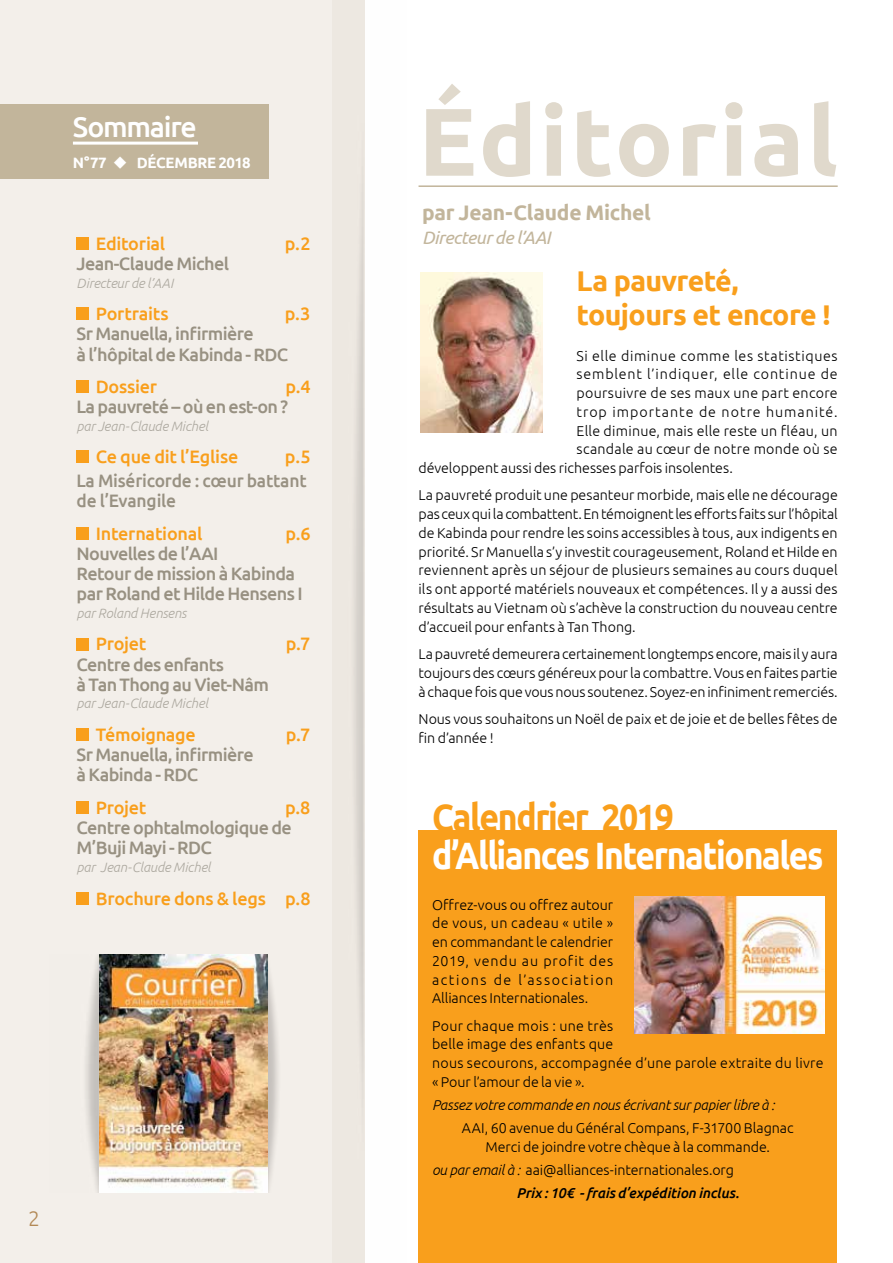
<style>
.page{position:relative;width:893px;height:1263px;background:#fff}
.page>*{position:absolute;margin:0;border:0;box-sizing:border-box;transform-origin:0 0}
.t1{font:700 96px "Ubuntu";letter-spacing:.035em;color:#e0d9cc}
.t2{font:700 38.1px "Ubuntu";letter-spacing:-.04em;color:#fff;scale:.89 1}
.t3{font:700 38.1px "Ubuntu";letter-spacing:-.04em;color:#f99f1c;scale:.89 1}
.t4{font:700 28.5px/34.2px "Ubuntu";letter-spacing:-.02em;color:#f99f1c}
.t5{font:500 28.5px "Ubuntu";letter-spacing:-.045em;color:#fff}
.t6{font:700 21px "Ubuntu";letter-spacing:-.01em;color:#c2b59b}
.t7{font:300 21px "Ubuntu";color:#bc935e}
.t8{font:500 18px/20.1px "Ubuntu";letter-spacing:-.03em;color:#989182}
.t9{font:500 18px "Ubuntu";letter-spacing:-.015em;color:#f99f1c}
.t10{font:500 18px/20.1px "Ubuntu";letter-spacing:-.01em;color:#989182}
.t11{font:italic 18px "Ubuntu";letter-spacing:-.02em;color:#c2b59b}
.t12{font:700 15px "Ubuntu";letter-spacing:-.02em;color:#fff}
.t13{font:300 14.25px/18.8px "Ubuntu";letter-spacing:.005em;color:#000;text-align:justify}
.t14{font:italic 300 14.25px "Ubuntu";letter-spacing:-.01em;color:#000}
.t15{font:300 14.25px "Ubuntu";letter-spacing:.04em;color:#000}
.t16{font:300 14.25px "Ubuntu";letter-spacing:.06em;color:#000}
.t17{font:300 14.25px "Ubuntu";letter-spacing:.07em;color:#000}
.t18{font:italic 300 13.5px "Ubuntu";letter-spacing:-.005em;color:#ada9a0}
.s1{font-style:italic}
.s2{font-weight:500;font-style:italic}
</style>
<div class="page">
<div style="left:0;top:0;width:364px;height:1263px;background:#f3efea"></div>
<hr style="left:418px;top:185px;width:420px;height:2px;background:#c2b59b">
<div style="left:0;top:105px;width:269px;height:74px;background:#c2b59b"></div>
<hr style="left:73px;top:142px;width:125px;height:3px;background:#fff">
<div style="left:77px;top:237px;width:12px;height:13px;background:#f99f1c"></div>
<div style="left:77px;top:307px;width:12px;height:13px;background:#f99f1c"></div>
<div style="left:77px;top:380px;width:12px;height:13px;background:#f99f1c"></div>
<div style="left:77px;top:450px;width:12px;height:12px;background:#f99f1c"></div>
<div style="left:77px;top:527px;width:12px;height:13px;background:#f99f1c"></div>
<div style="left:77px;top:638px;width:12px;height:12px;background:#f99f1c"></div>
<div style="left:77px;top:728px;width:12px;height:13px;background:#f99f1c"></div>
<div style="left:77px;top:801px;width:12px;height:13px;background:#f99f1c"></div>
<div style="left:77px;top:892px;width:12px;height:13px;background:#f99f1c"></div>
<img style="left:99px;top:955px;width:169px;height:237px">
<img style="left:421px;top:272px;width:121px;height:161px">
<div style="left:418px;top:831px;width:419px;height:432px;background:#f99f1c"></div>
<img style="left:635px;top:897px;width:189px;height:136px">
<img style="left:351px;top:0;width:14px;height:1263px">
<h3 class="t5" style="left:73px;top:109px;width:125px">Sommaire</h3>
<p class="t12" style="left:73px;top:154px;width:179px">N°77 ◆ Décembre 2018</p>
<p class="t9" style="left:96px;top:232px;width:71px">Editorial</p>
<p class="t9" style="left:285px;top:232px;width:27px">p.2</p>
<p class="t8" style="left:77px;top:253px;width:154px">Jean-Claude Michel</p>
<p class="t18" style="left:77px;top:275px;width:98px">Directeur de l’AAI</p>
<p class="t9" style="left:96px;top:302px;width:74px">Portraits</p>
<p class="t9" style="left:285px;top:302px;width:27px">p.3</p>
<p class="t8" style="left:77px;top:323px;width:213px">Sr Manuella, infirmière<br>à l’hôpital de Kabinda - RDC</p>
<p class="t9" style="left:96px;top:375px;width:63px">Dossier</p>
<p class="t9" style="left:285px;top:375px;width:27px">p.4</p>
<p class="t8" style="left:77px;top:396px;width:213px">La pauvreté – où en est-on ?</p>
<p class="t18" style="left:77px;top:418px;width:133px">par Jean-Claude Michel</p>
<p class="t9" style="left:96px;top:445px;width:144px">Ce que dit l’Eglise</p>
<p class="t9" style="left:285px;top:445px;width:27px">p.5</p>
<p class="t10" style="left:77px;top:470px;width:232px">La Miséricorde : cœur battant de l’Evangile</p>
<p class="t9" style="left:96px;top:522px;width:108px">International</p>
<p class="t9" style="left:285px;top:522px;width:27px">p.6</p>
<p class="t8" style="left:77px;top:543px;width:228px">Nouvelles de l’AAI<br>Retour de mission à Kabinda par Roland et Hilde Hensens I</p>
<p class="t18" style="left:77px;top:605px;width:112px">par Roland Hensens</p>
<p class="t9" style="left:96px;top:633px;width:52px">Projet</p>
<p class="t9" style="left:286px;top:633px;width:26px">p.7</p>
<p class="t8" style="left:77px;top:653px;width:194px">Centre des enfants<br>à Tan Thong au Viet-Nâm</p>
<p class="t18" style="left:77px;top:695px;width:133px">par Jean-Claude Michel</p>
<p class="t9" style="left:96px;top:723px;width:102px">Témoignage</p>
<p class="t9" style="left:286px;top:723px;width:26px">p.7</p>
<p class="t8" style="left:77px;top:744px;width:179px">Sr Manuella, infirmière à Kabinda - RDC</p>
<p class="t9" style="left:96px;top:796px;width:52px">Projet</p>
<p class="t9" style="left:285px;top:796px;width:27px">p.8</p>
<p class="t8" style="left:77px;top:817px;width:217px">Centre ophtalmologique de<br>M’Buji Mayi - RDC</p>
<p class="t18" style="left:77px;top:859px;width:136px">par Jean-Claude Michel</p>
<p class="t9" style="left:96px;top:887px;width:216px">Brochure dons &amp; legs p.8</p>
<h3 class="t7" style="left:28px;top:1206px;width:13px">2</h3>
<h1 class="t1" style="left:418px;top:83px;width:421px">Éditorial</h1>
<h3 class="t6" style="left:422px;top:199px;width:230px">par Jean-Claude Michel</h3>
<p class="t11" style="left:422px;top:226px;width:130px">Directeur de l’AAI</p>
<h3 class="t4" style="left:576px;top:263px;width:256px">La pauvreté, toujours et encore !</h3>
<p class="t15" style="left:576px;top:347px;width:263px">Si elle diminue comme les statistiques</p>
<p class="t16" style="left:576px;top:366px;width:263px">semblent l’indiquer, elle continue de</p>
<p class="t13" style="left:576px;top:383px;width:263px">poursuivre de ses maux une part encore</p>
<p class="t17" style="left:576px;top:403px;width:263px">trop importante de notre humanité.</p>
<p class="t13" style="left:576px;top:421px;width:263px">Elle diminue, mais elle reste un fléau, un</p>
<p class="t13" style="left:576px;top:440px;width:263px">scandale au cœur de notre monde où se</p>
<p class="t13" style="left:418px;top:458px;width:316px">développent aussi des richesses parfois insolentes.</p>
<p class="t13" style="left:418px;top:486px;width:421px">La pauvreté produit une pesanteur morbide, mais elle ne décourage pas ceux qui la combattent. En témoignent les efforts faits sur l’hôpital de Kabinda pour rendre les soins accessibles à tous, aux indigents en priorité. Sr Manuella s’y investit courageusement, Roland et Hilde en reviennent après un séjour de plusieurs semaines au cours duquel ils ont apporté matériels nouveaux et compétences. Il y a aussi des résultats au Vietnam où s’achève la construction du nouveau centre d’accueil pour enfants à Tan Thong.</p>
<p class="t13" style="left:418px;top:644px;width:421px">La pauvreté demeurera certainement longtemps encore, mais il y aura toujours des cœurs généreux pour la combattre. Vous en faites partie à chaque fois que vous nous soutenez. Soyez-en infiniment remerciés.</p>
<p class="t13" style="left:418px;top:709px;width:421px">Nous vous souhaitons un Noël de paix et de joie et de belles fêtes de fin d’année !</p>
<h2 class="t3" style="left:432px;top:795px;width:273px">Calendrier 2019</h2>
<h2 class="t2" style="left:432px;top:832px;width:441px">d’Alliances Internationales</h2>
<p class="t13" style="left:432px;top:895px;width:183px">Offrez-vous ou offrez autour de vous, un cadeau « utile » en commandant le calendrier 2019, vendu au profit des actions de l’association Alliances Internationales.</p>
<p class="t13" style="left:432px;top:1016px;width:393px;text-align:left">Pour chaque mois : une très<br>belle image des enfants que<br>nous secourons, accompagnée d’une parole extraite du livre « Pour l’amour de la vie ».</p>
<p class="t14" style="left:432px;top:1096px;width:344px">Passez votre commande en nous écrivant sur papier libre à :</p>
<p class="t13" style="left:462px;top:1118px;width:333px;text-align:center">AAI, 60 avenue du Général Compans, F-31700 Blagnac<br>Merci de joindre votre chèque à la commande.</p>
<p class="t13" style="left:516px;top:1158px;width:224px;line-height:23px;text-indent:-84px"><span class="s1">ou par email à :</span> aai@alliances-internationales.org<br><span class="s2">Prix : 10€ - frais d’expédition inclus.</span></p>
</div>
